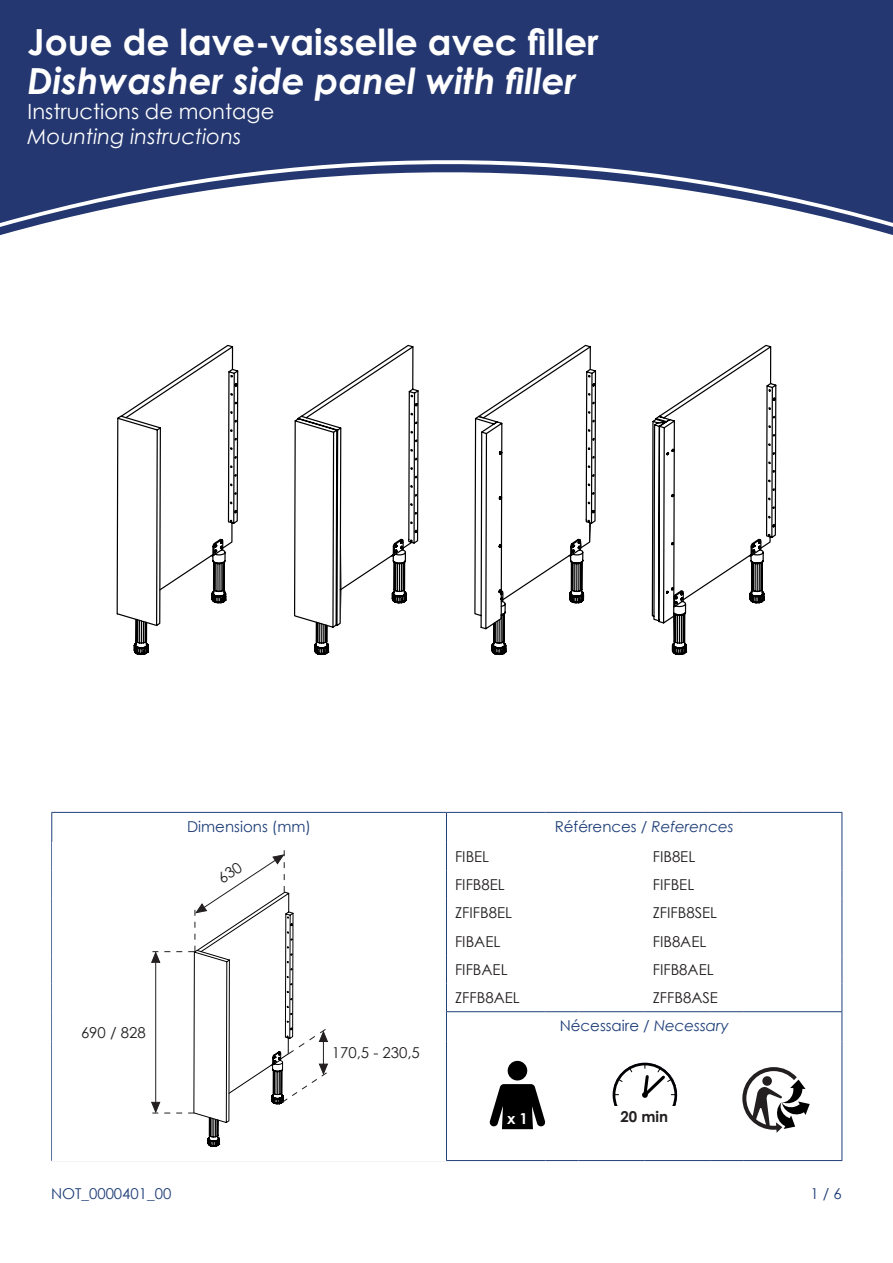
<style>
.page{position:relative;width:893px;height:1263px;background:#fff}
.page>*{position:absolute;margin:0;border:0;box-sizing:border-box;transform-origin:0 0}
.t1{font:700 36px "Century Gothic";color:#fff}
.t2{font:italic 700 36px "Century Gothic";color:#fff}
.t3{font:21px "Century Gothic";color:#fff}
.t4{font:italic 21px "Century Gothic";color:#fff}
.t5{font:15px "Century Gothic";color:#231f20}
.t6{font:15px/28.2px "Century Gothic";color:#1f3f78}
.t7{font:700 15px "Century Gothic";color:#231f20}
.t8{font:700 15px "Century Gothic";color:#fff}
.s1{font-style:italic}
.s2{color:#231f20}
</style>
<div class="page">
<div style="left:0;top:0;width:893px;height:143px;background:#243770"></div>
<svg style="left:0;top:143px;width:893px;height:92px"></svg>
<hr style="left:51px;top:812px;width:395px;height:1px;background:#1f3f78">
<hr style="left:446px;top:812px;width:99px;height:1px;background:#1f3f78">
<hr style="left:545px;top:812px;width:33px;height:1px;background:#1f3f78">
<hr style="left:578px;top:812px;width:66px;height:1px;background:#1f3f78">
<hr style="left:644px;top:812px;width:66px;height:1px;background:#1f3f78">
<hr style="left:710px;top:812px;width:33px;height:1px;background:#1f3f78">
<hr style="left:743px;top:812px;width:99px;height:1px;background:#1f3f78">
<svg style="left:51px;top:813px;width:1px;height:228px"></svg>
<hr style="left:51px;top:1041px;width:1px;height:119px;background:#1f3f78">
<svg style="left:446px;top:813px;width:1px;height:228px"></svg>
<hr style="left:446px;top:1011px;width:99px;height:1px;background:#1f3f78">
<hr style="left:545px;top:1011px;width:33px;height:1px;background:#1f3f78">
<hr style="left:578px;top:1011px;width:66px;height:1px;background:#1f3f78">
<hr style="left:644px;top:1011px;width:66px;height:1px;background:#1f3f78">
<hr style="left:710px;top:1011px;width:33px;height:1px;background:#1f3f78">
<hr style="left:743px;top:1011px;width:99px;height:1px;background:#1f3f78">
<svg style="left:842px;top:813px;width:1px;height:228px"></svg>
<hr style="left:51px;top:1160px;width:395px;height:1px;background:#1f3f78">
<hr style="left:446px;top:1041px;width:1px;height:119px;background:#1f3f78">
<hr style="left:446px;top:1160px;width:99px;height:1px;background:#1f3f78">
<hr style="left:545px;top:1160px;width:33px;height:1px;background:#1f3f78">
<hr style="left:578px;top:1160px;width:66px;height:1px;background:#1f3f78">
<hr style="left:644px;top:1160px;width:66px;height:1px;background:#1f3f78">
<hr style="left:710px;top:1160px;width:33px;height:1px;background:#1f3f78">
<hr style="left:743px;top:1160px;width:99px;height:1px;background:#1f3f78">
<hr style="left:842px;top:1041px;width:1px;height:119px;background:#1f3f78">
<div style="left:508px;top:1061px;width:19px;height:19px;background:#000;border-radius:50%"></div>
<svg style="left:490px;top:1084px;width:55px;height:45px"></svg>
<div style="left:613px;top:1063px;width:64px;height:64px;border:3px solid #000;border-radius:50%"></div>
<svg style="left:617px;top:1067px;width:16px;height:16px"></svg>
<svg style="left:641px;top:1064px;width:35px;height:42px"></svg>
<svg style="left:742px;top:1067px;width:68px;height:66px"></svg>
<div style="left:610px;top:1106px;width:68px;height:21px;background:#fff"></div>
<svg style="left:117px;top:345px;width:122px;height:310px"></svg>
<svg style="left:294px;top:345px;width:125px;height:310px"></svg>
<svg style="left:474px;top:345px;width:122px;height:310px"></svg>
<svg style="left:652px;top:345px;width:125px;height:310px"></svg>
<svg style="left:151px;top:850px;width:178px;height:312px"></svg>
<h1 class="t1" style="left:28px;top:14px;width:572px">Joue de lave-vaisselle avec filler</h1>
<h1 class="t2" style="left:28px;top:53px;width:550px">Dishwasher side panel with filler</h1>
<h2 class="t3" style="left:28px;top:97px;width:248px">Instructions de montage</h2>
<h2 class="t4" style="left:28px;top:122px;width:215px">Mounting instructions</h2>
<p class="t5" style="left:81px;top:1022px;width:66px">690 / 828</p>
<p class="t6" style="left:187px;top:812px;width:126px">Dimensions (mm)</p>
<p class="t6" style="left:555px;top:812px;width:180px">Références / <span class="s1">References</span></p>
<p class="t5" style="left:455px;top:846px;width:36px">FIBEL</p>
<p class="t5" style="left:653px;top:846px;width:44px">FIB8EL</p>
<p class="t5" style="left:455px;top:874px;width:51px">FIFB8EL</p>
<p class="t5" style="left:653px;top:874px;width:43px">FIFBEL</p>
<p class="t5" style="left:455px;top:902px;width:59px">ZFIFB8EL</p>
<p class="t5" style="left:653px;top:902px;width:66px">ZFIFB8SEL</p>
<p class="t5" style="left:455px;top:931px;width:47px">FIBAEL</p>
<p class="t5" style="left:653px;top:931px;width:55px">FIB8AEL</p>
<p class="t5" style="left:455px;top:959px;width:54px">FIFBAEL</p>
<p class="t5" style="left:653px;top:959px;width:62px">FIFB8AEL</p>
<p class="t5" style="left:455px;top:987px;width:66px">ZFFB8AEL</p>
<p class="t6" style="left:560px;top:983px;width:171px;text-indent:93px"><span class="s2">ZFFB8ASE<br></span>Nécessaire / <span class="s1">Necessary</span></p>
<p class="t5" style="left:332px;top:1042px;width:90px">170,5 - 230,5</p>
<p class="t8" style="left:507px;top:1107px;width:22px">x 1</p>
<p class="t7" style="left:620px;top:1105px;width:49px">20 min</p>
<p class="t6" style="left:51px;top:1180px;width:122px">NOT_0000401_00</p>
<p class="t6" style="left:810px;top:1180px;width:33px">1 / 6</p>
</div>
